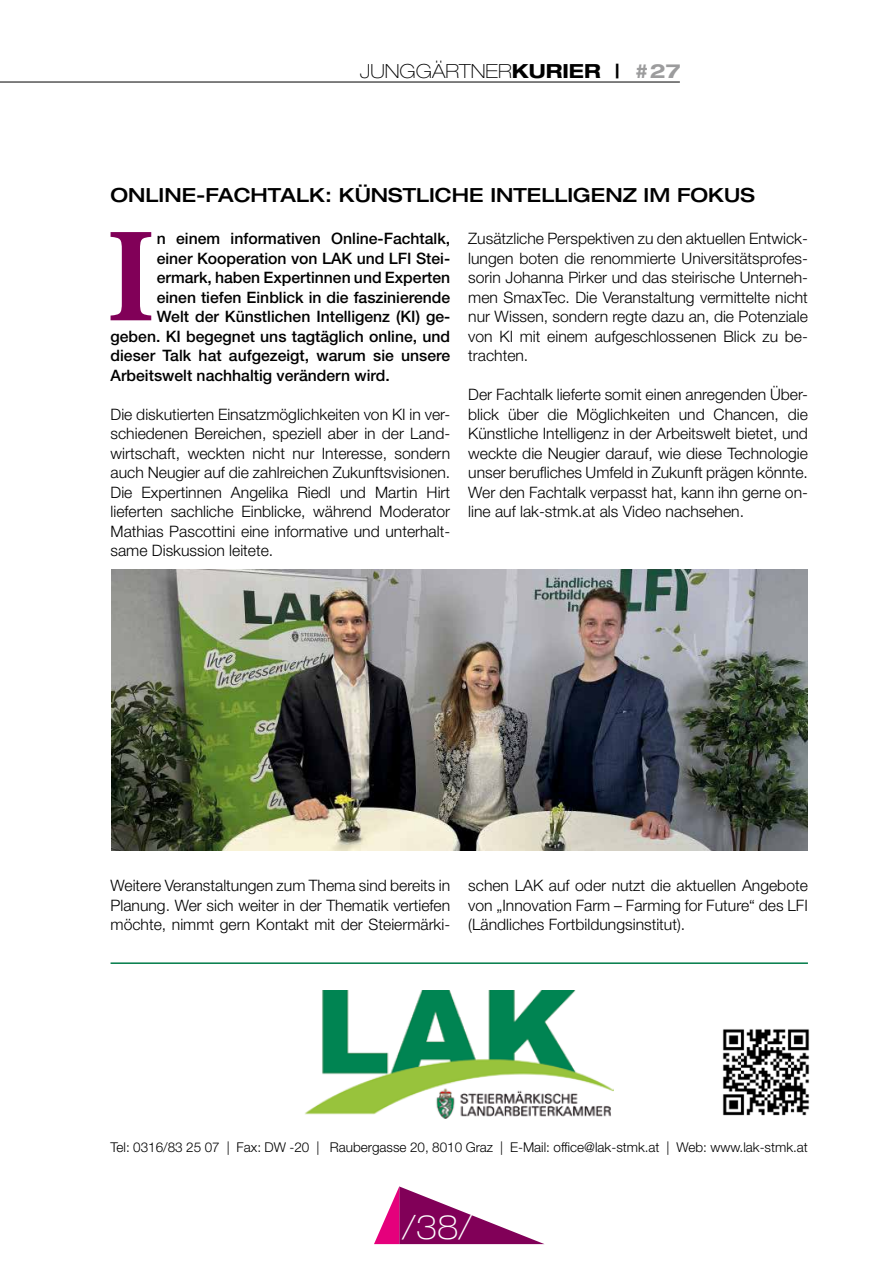
<style>
.page{position:relative;width:893px;height:1263px;background:#fff}
.page>*{position:absolute;margin:0;border:0;box-sizing:border-box;transform-origin:0 0}
.t1{font:700 135.75px "Minion Pro";color:#810058}
.t2{font:100 expanded 33px "Helvetica Neue LT Pro";color:#fff}
.t3{font:500 expanded 19.5px "Helvetica Neue LT Pro";color:#000}
.t4{font:100 expanded 19.5px "Helvetica Neue LT Pro";color:#000}
.t5{font:300 15.75px/19.5px "Helvetica Neue LT Pro";color:#000;text-align:justify}
.t6{font:500 15.75px "Helvetica Neue LT Pro";color:#000}
.t7{font:300 13.5px "Helvetica Neue LT Pro";color:#000}
.s1{font-weight:700}
.s2{font-weight:700;color:#9c9c9d}
</style>
<div class="page">
<svg style="left:374px;top:1186px;width:170px;height:58px"></svg>
<hr style="left:0;top:82px;width:680px;height:1px;background:#000">
<img style="left:305px;top:990px;width:309px;height:128px">
<img style="left:112px;top:570px;width:696px;height:280px">
<hr style="left:111px;top:962px;width:697px;height:2px;background:#007b48">
<img style="left:722px;top:1029px;width:88px;height:87px">
<p class="t4" style="left:360px;top:59px;width:322px">JUNGGÄRTNER<span class="s1">KURIER |</span> <span class="s2">#27</span></p>
<p class="t3" style="left:111px;top:182px;width:646px">ONLINE-FACHTALK: KÜNSTLICHE INTELLIGENZ IM FOKUS</p>
<h1 class="t1" style="left:105px;top:181px;width:53px">I</h1>
<p class="t6" style="left:157px;top:229px;width:295px">n einem informativen Online-Fachtalk,</p>
<p class="t6" style="left:157px;top:249px;width:295px">einer Kooperation von LAK und LFI Stei-</p>
<p class="t6" style="left:157px;top:268px;width:295px">ermark, haben Expertinnen und Experten</p>
<p class="t6" style="left:157px;top:287px;width:295px">einen tiefen Einblick in die faszinierende</p>
<p class="t6" style="left:157px;top:307px;width:295px">Welt der Künstlichen Intelligenz (KI) ge-</p>
<p class="t6" style="left:111px;top:326px;width:341px">geben. KI begegnet uns tagtäglich online, und</p>
<p class="t6" style="left:111px;top:346px;width:341px">dieser Talk hat aufgezeigt, warum sie unsere</p>
<p class="t6" style="left:111px;top:365px;width:281px">Arbeitswelt nachhaltig verändern wird.</p>
<p class="t5" style="left:111px;top:404px;width:341px">Die diskutierten Einsatzmöglichkeiten von KI in ver&shy;schiedenen Bereichen, speziell aber in der Land&shy;wirtschaft, weckten nicht nur Interesse, sondern auch Neugier auf die zahlreichen Zukunftsvisionen.<br>Die Expertinnen Angelika Riedl und Martin Hirt lieferten sachliche Einblicke, während Moderator Mathias Pascottini eine informative und unterhalt&shy;same Diskussion leitete.</p>
<p class="t5" style="left:468px;top:228px;width:341px">Zusätzliche Perspektiven zu den aktuellen Entwick&shy;lungen boten die renommierte Universitätsprofes&shy;sorin Johanna Pirker und das steirische Unterneh&shy;men SmaxTec. Die Veranstaltung vermittelte nicht nur Wissen, sondern regte dazu an, die Potenziale von KI mit einem aufgeschlossenen Blick zu be&shy;trachten.</p>
<p class="t5" style="left:468px;top:384px;width:341px">Der Fachtalk lieferte somit einen anregenden Über&shy;blick über die Möglichkeiten und Chancen, die Künstliche Intelligenz in der Arbeitswelt bietet, und weckte die Neugier darauf, wie diese Technologie unser berufliches Umfeld in Zukunft prägen könnte.<br>Wer den Fachtalk verpasst hat, kann ihn gerne on&shy;line auf lak-stmk.at als Video nachsehen.</p>
<p class="t5" style="left:111px;top:875px;width:341px">Weitere Veranstaltungen zum Thema sind bereits in Planung. Wer sich weiter in der Thematik vertiefen möchte, nimmt gern Kontakt mit der Steiermärki-</p>
<p class="t5" style="left:468px;top:875px;width:341px">schen LAK auf oder nutzt die aktuellen Angebote von „Innovation Farm – Farming for Future“ des LFI (Ländliches Fortbildungsinstitut).</p>
<p class="t7" style="left:111px;top:1139px;width:699px">Tel: 0316/83 25 07 | Fax: DW -20 | Raubergasse 20, 8010 Graz | E-Mail: office@lak-stmk.at | Web: www.lak-stmk.at</p>
<h2 class="t2" style="left:402px;top:1207px;width:71px">/38/</h2>
</div>
